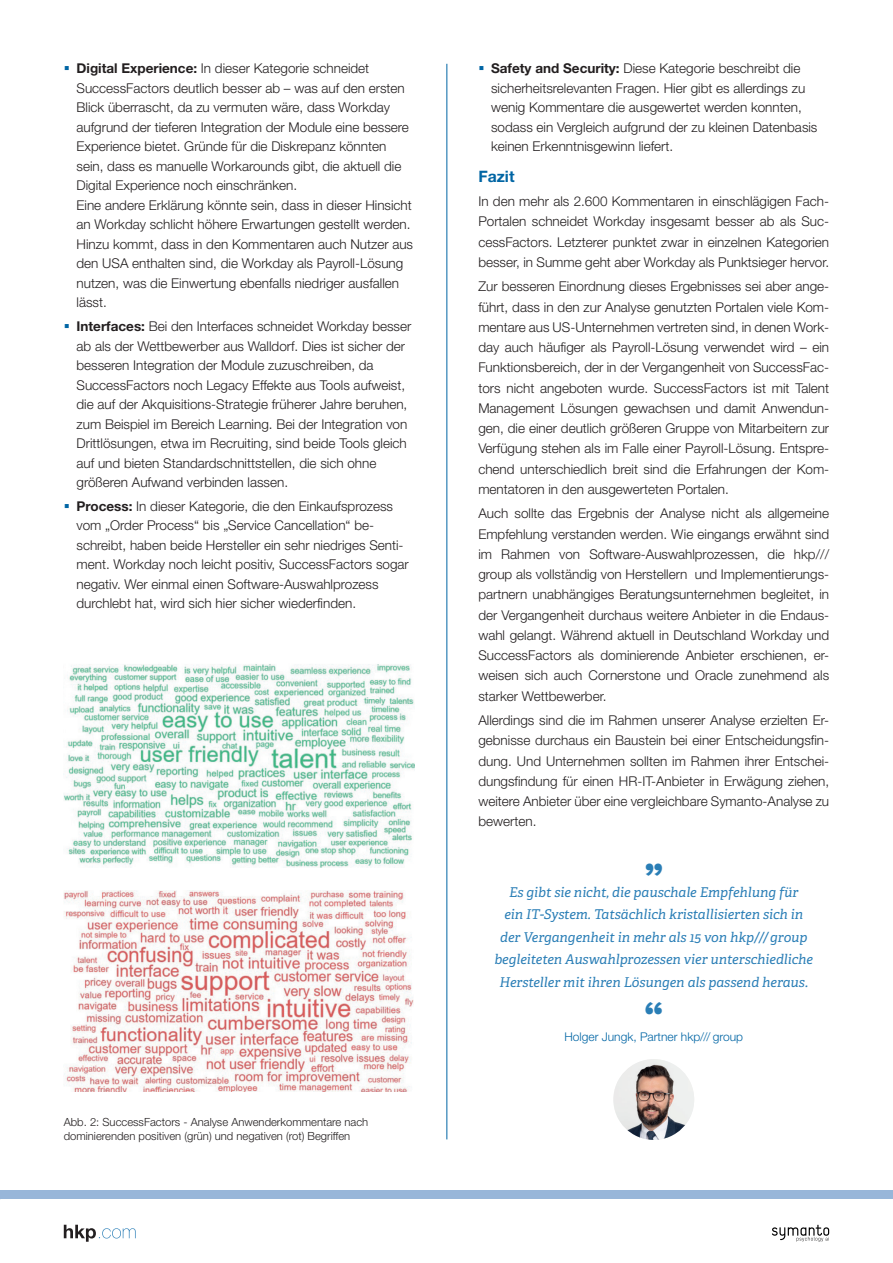
<style>
.page{position:relative;width:893px;height:1263px;background:#fff}
.page>*{position:absolute;margin:0;border:0;box-sizing:border-box;transform-origin:0 0}
.t1{font:700 36px "Work Sans";color:#2a7eb6}
.t2{font:700 15.75px "Helvetica Neue LT Std";color:#0065a4}
.t3{font:300 13.5px/19.5px "Helvetica Neue LT Std";color:#231f20}
.t4{font:italic 13.5px/22.5px "Adelle";color:#2a7eb6;text-align:center}
.t5{font:300 12px "Helvetica Neue LT Std";color:#0065a4}
.t6{font:300 11.25px/13.5px "Helvetica Neue LT Std";color:#231f20}
.s1{font-weight:700}
</style>
<div class="page">
<hr style="left:446px;top:64px;width:1px;height:1075px;background:#0065a4">
<div style="left:0;top:1191px;width:893px;height:8px;background:#98b6d9"></div>
<svg style="left:64px;top:1225px;width:72px;height:17px"></svg>
<img style="left:64px;top:664px;width:351px;height:203px">
<img style="left:64px;top:891px;width:349px;height:201px">
<svg style="left:772px;top:1225px;width:57px;height:17px"></svg>
<img style="left:613px;top:1059px;width:81px;height:81px;border-radius:40px">
<p class="t3" style="left:77px;top:59px;width:338px"><span class="s1">Digital Experience:</span> In dieser Kategorie schneidet SuccessFactors deutlich besser ab – was auf den ersten Blick überrascht, da zu vermuten wäre, dass Workday aufgrund der tieferen Integration der Module eine bessere Experience bietet. Gründe für die Diskrepanz könnten sein, dass es manuelle Workarounds gibt, die aktuell die Digital Experience noch einschränken.<br>Eine andere Erklärung könnte sein, dass in dieser Hinsicht an Workday schlicht höhere Erwartungen gestellt werden.<br>Hinzu kommt, dass in den Kommentaren auch Nutzer aus den USA enthalten sind, die Workday als Payroll-Lösung nutzen, was die Einwertung ebenfalls niedriger ausfallen lässt.</p>
<p class="t3" style="left:77px;top:316px;width:336px"><span class="s1">Interfaces:</span> Bei den Interfaces schneidet Workday besser ab als der Wettbewerber aus Walldorf. Dies ist sicher der besseren Integration der Module zuzuschreiben, da SuccessFactors noch Legacy Effekte aus Tools aufweist, die auf der Akquisitions-Strategie früherer Jahre beruhen, zum Beispiel im Bereich Learning. Bei der Integration von Drittlösungen, etwa im Recruiting, sind beide Tools gleich auf und bieten Standardschnittstellen, die sich ohne größeren Aufwand verbinden lassen.</p>
<p class="t3" style="left:77px;top:496px;width:334px"><span class="s1">Process:</span> In dieser Kategorie, die den Einkaufsprozess vom „Order Process“ bis „Service Cancellation“ be&shy;schreibt, haben beide Hersteller ein sehr niedriges Senti&shy;ment. Workday noch leicht positiv, SuccessFactors sogar negativ. Wer einmal einen Software-Auswahlprozess durchlebt hat, wird sich hier sicher wiederfinden.</p>
<p class="t6" style="left:64px;top:1115px;width:306px">Abb. 2: SuccessFactors - Analyse Anwenderkommentare nach dominierenden positiven (grün) und negativen (rot) Begriffen</p>
<p class="t3" style="left:491px;top:58px;width:328px"><span class="s1">Safety and Security:</span> Diese Kategorie beschreibt die sicherheitsrelevanten Fragen. Hier gibt es allerdings zu wenig Kommentare die ausgewertet werden konnten, sodass ein Vergleich aufgrund der zu kleinen Datenbasis keinen Erkenntnisgewinn liefert.</p>
<p class="t2" style="left:478px;top:166px;width:38px">Fazit</p>
<p class="t3" style="left:478px;top:191px;width:352px;line-height:20.2px;text-align:justify">In den mehr als 2.600 Kommentaren in einschlägigen Fach-Portalen schneidet Workday insgesamt besser ab als Suc&shy;cessFactors. Letzterer punktet zwar in einzelnen Kategorien besser, in Summe geht aber Workday als Punktsieger hervor.</p>
<p class="t3" style="left:478px;top:276px;width:352px;line-height:20.2px;text-align:justify">Zur besseren Einordnung dieses Ergebnisses sei aber ange&shy;führt, dass in den zur Analyse genutzten Portalen viele Kom&shy;mentare aus US-Unternehmen vertreten sind, in denen Work&shy;day auch häufiger als Payroll-Lösung verwendet wird – ein Funktionsbereich, der in der Vergangenheit von SuccessFac&shy;tors nicht angeboten wurde. SuccessFactors ist mit Talent Management Lösungen gewachsen und damit Anwendun&shy;gen, die einer deutlich größeren Gruppe von Mitarbeitern zur Verfügung stehen als im Falle einer Payroll-Lösung. Entspre&shy;chend unterschiedlich breit sind die Erfahrungen der Kom&shy;mentatoren in den ausgewerteten Portalen.</p>
<p class="t3" style="left:478px;top:503px;width:352px;line-height:20.2px;text-align:justify">Auch sollte das Ergebnis der Analyse nicht als allgemeine Empfehlung verstanden werden. Wie eingangs erwähnt sind im Rahmen von Software-Auswahlprozessen, die hkp/// group als vollständig von Herstellern und Implementierungs&shy;partnern unabhängiges Beratungsunternehmen begleitet, in der Vergangenheit durchaus weitere Anbieter in die Endaus&shy;wahl gelangt. Während aktuell in Deutschland Workday und SuccessFactors als dominierende Anbieter erschienen, er&shy;weisen sich auch Cornerstone und Oracle zunehmend als starker Wettbewerber.</p>
<p class="t3" style="left:478px;top:710px;width:352px;line-height:20.2px;text-align:justify">Allerdings sind die im Rahmen unserer Analyse erzielten Er&shy;gebnisse durchaus ein Baustein bei einer Entscheidungsfin&shy;dung. Und Unternehmen sollten im Rahmen ihrer Entschei&shy;dungsfindung für einen HR-IT-Anbieter in Erwägung ziehen, weitere Anbieter über eine vergleichbare Symanto-Analyse zu bewerten.</p>
<h1 class="t1" style="left:644px;top:830px;width:20px">„</h1>
<p class="t4" style="left:494px;top:881px;width:320px">Es gibt sie nicht, die pauschale Empfehlung für<br>ein IT-System. Tatsächlich kristallisierten sich in der Vergangenheit in mehr als 15 von hkp/// group begleiteten Auswahlprozessen vier unterschiedliche Hersteller mit ihren Lösungen als passend heraus.</p>
<h1 class="t1" style="left:644px;top:987px;width:21px">“</h1>
<p class="t5" style="left:564px;top:1030px;width:180px">Holger Jungk, Partner hkp/// group</p>
</div>
